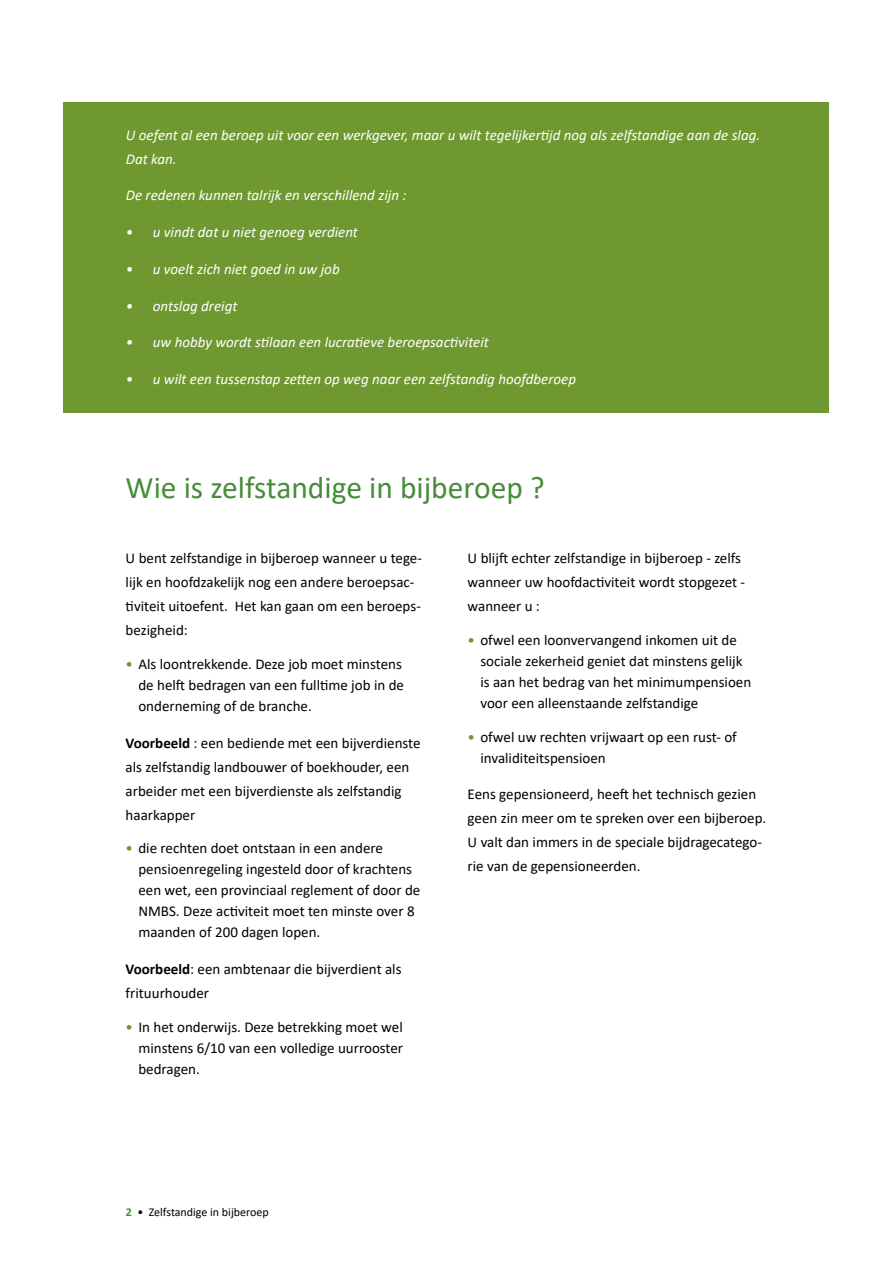
<style>
.page{position:relative;width:893px;height:1263px;background:#fff}
.page>*{position:absolute;margin:0;border:0;box-sizing:border-box;transform-origin:0 0}
.Titel_niveau_1{font:31.5px "Calibri";color:#478c39}
.Body{font:15px/24px "Calibri";color:#000}
.Intro{font:italic 15px/24px "Calibri";color:#fff}
.t1{font:12px "Calibri";color:#000}
.s1{color:#6f9830}
.s2{font-weight:700}
.s3{font-weight:700;color:#478c39}
</style>
<div class="page">
<div style="left:64px;top:102px;width:765px;height:310px;background:#6f9830"></div>
<p class="Intro" style="left:126px;top:122px;width:636px">U oefent al een beroep uit voor een werkgever, maar u wilt tegelijkertijd nog als zelfstandige aan de slag.<br>Dat kan.</p>
<p class="Intro" style="left:126px;top:183px;width:282px">De redenen kunnen talrijk en verschillend zijn :</p>
<p class="Intro" style="left:126px;top:219px;width:234px">• u vindt dat u niet genoeg verdient</p>
<p class="Intro" style="left:126px;top:256px;width:215px">• u voelt zich niet goed in uw job</p>
<p class="Intro" style="left:126px;top:293px;width:113px">• ontslag dreigt</p>
<p class="Intro" style="left:126px;top:330px;width:365px">• uw hobby wordt stilaan een lucratieve beroepsactiviteit</p>
<p class="Intro" style="left:126px;top:366px;width:452px">• u wilt een tussenstap zetten op weg naar een zelfstandig hoofdberoep</p>
<p class="Titel_niveau_1" style="left:126px;top:465px;width:420px">Wie is zelfstandige in bijberoep ?</p>
<p class="Body" style="left:126px;top:546px;width:298px">U bent zelfstandige in bijberoep wanneer u tege&shy;lijk en hoofdzakelijk nog een andere beroepsac&shy;tiviteit uitoefent. Het kan gaan om een beroeps&shy;bezigheid:</p>
<p class="Body" style="left:138px;top:653px;width:267px;line-height:21px;text-indent:-13px"><span class="s1">•</span> Als loontrekkende. Deze job moet minstens de helft bedragen van een fulltime job in de onderneming of de branche.</p>
<p class="Body" style="left:126px;top:730px;width:296px"><span class="s2">Voorbeeld</span> : een bediende met een bijverdienste als zelfstandig landbouwer of boekhouder, een arbeider met een bijverdienste als zelfstandig haarkapper</p>
<p class="Body" style="left:138px;top:837px;width:283px;line-height:21px;text-indent:-13px"><span class="s1">•</span> die rechten doet ontstaan in een andere pensioenregeling ingesteld door of krachtens een wet, een provinciaal reglement of door de NMBS. Deze activiteit moet ten minste over 8 maanden of 200 dagen lopen.</p>
<p class="Body" style="left:126px;top:957px;width:277px"><span class="s2">Voorbeeld</span>: een ambtenaar die bijverdient als frituurhouder</p>
<p class="Body" style="left:138px;top:1016px;width:266px;line-height:21px;text-align:justify;text-indent:-13px"><span class="s1">•</span> In het onderwijs. Deze betrekking moet wel minstens 6/10 van een volledige uurrooster bedragen.</p>
<p class="Body" style="left:468px;top:546px;width:279px">U blijft echter zelfstandige in bijberoep - zelfs wanneer uw hoofdactiviteit wordt stopgezet - wanneer u :</p>
<p class="Body" style="left:480px;top:629px;width:272px;line-height:21px;text-indent:-13px"><span class="s1">•</span> ofwel een loonvervangend inkomen uit de sociale zekerheid geniet dat minstens gelijk is aan het bedrag van het minimumpensioen voor een alleenstaande zelfstandige</p>
<p class="Body" style="left:480px;top:726px;width:258px;line-height:21px;text-indent:-13px"><span class="s1">•</span> ofwel uw rechten vrijwaart op een rust- of invaliditeitspensioen</p>
<p class="Body" style="left:468px;top:782px;width:300px">Eens gepensioneerd, heeft het technisch gezien geen zin meer om te spreken over een bijberoep.<br>U valt dan immers in de speciale bijdragecatego&shy;rie van de gepensioneerden.</p>
<p class="t1" style="left:126px;top:1204px;width:144px"><span class="s3">2</span> • Zelfstandige in bijberoep</p>
</div>
